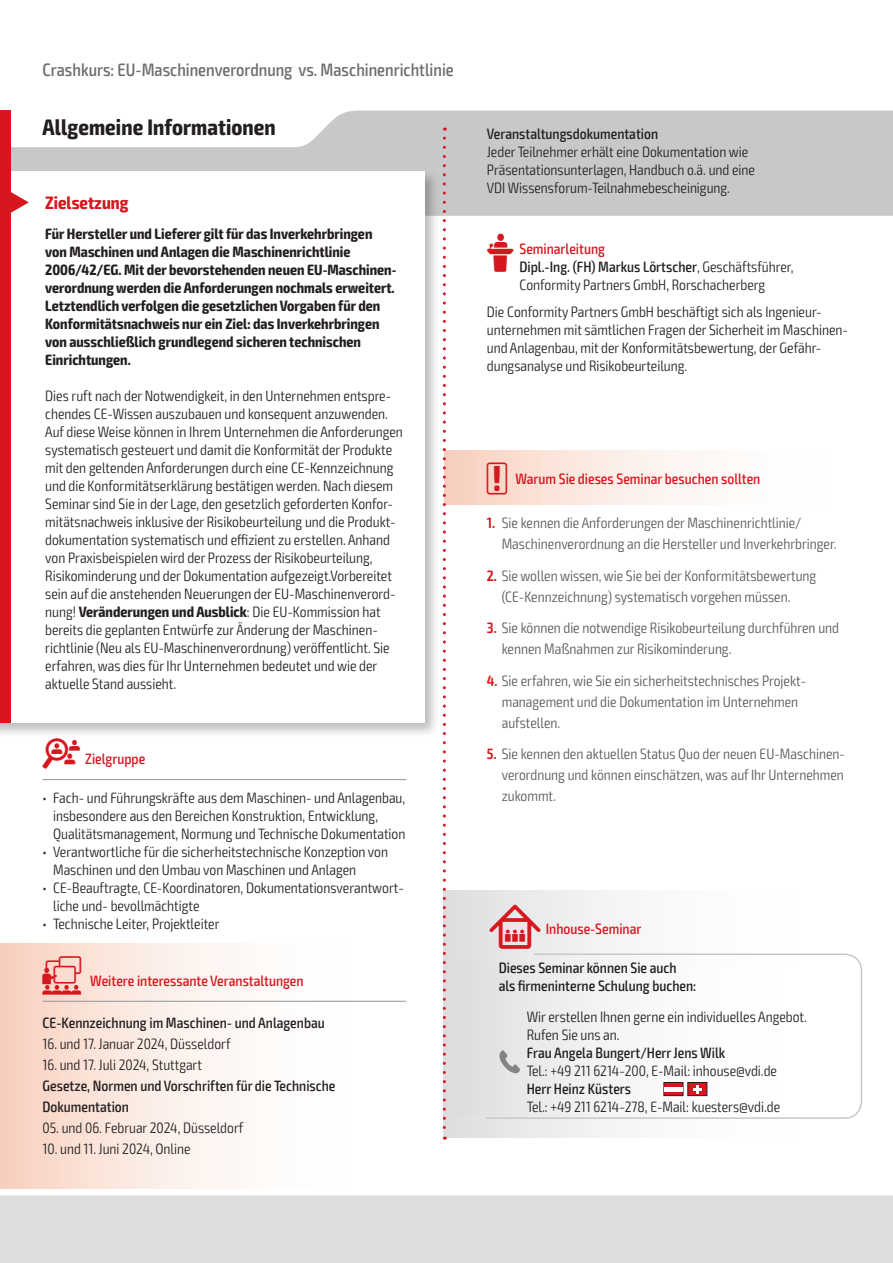
<style>
.page{position:relative;width:893px;height:1263px;background:#fff}
.page>*{position:absolute;margin:0;border:0;box-sizing:border-box;transform-origin:0 0}
.t1{font:700 condensed 22.5px "Exo 2";letter-spacing:.005em;color:#231f20}
.t2{font:500 condensed 18px "Exo 2";color:#6c6d70}
.t3{font:700 condensed 18px "Exo 2";color:#d7171f}
.t4{font:300 condensed 15px/18px "Exo 2";color:#231f20}
.t5{font:300 condensed 15px/21px "Exo 2";color:#57585a}
.t6{font:700 condensed 15px/18px "Exo 2";color:#231f20}
.t7{font:500 condensed 15px/21px "Exo 2";color:#231f20}
.t8{font:500 condensed 15px "Exo 2";color:#d7171f}
.s1{font-weight:700}
.s2{font-family:"VDI Iconset S4 A Regular";font-weight:400;font-stretch:normal;color:#d7171f}
.s3{font-weight:500;color:#d7171f}
.s4{font-weight:500}
.s5{font-family:"VDI Iconset S4 A Regular";font-weight:400;font-stretch:normal}
.s6{font-weight:600;color:#d7171f}
.s7{font-family:"VDI Iconset S4 A Regular";font-weight:400;font-stretch:normal;font-size:15.45px}
.s8{font-family:"VDI Iconset S4 A Regular";font-weight:400;font-stretch:normal;font-size:19.5px}
</style>
<div class="page">
<svg style="left:0;top:1188px;width:893px;height:75px;background:#dfe0e2"></svg>
<svg style="left:11px;top:111px;width:881px;height:105px;fill:#c7c8ca"></svg>
<hr style="left:892px;top:111px;width:1px;height:105px;background:#d7171f">
<div style="left:0;top:111px;width:11px;height:63px;background:#d7171f"></div>
<div style="left:0;top:168px;width:440px;height:570px;background:#231f20;opacity:.3"></div>
<div style="left:0;top:171px;width:424px;height:552px;background:#fff"></div>
<div style="left:0;top:171px;width:11px;height:552px;background:#d7171f"></div>
<svg style="left:11px;top:192px;width:18px;height:21px"></svg>
<hr style="left:43px;top:779px;width:363px;height:1px;background:#939598">
<div style="left:444px;top:450px;width:406px;height:55px;background:linear-gradient(to right,#f8d6c6,#fff)"></div>
<div style="left:0;top:944px;width:406px;height:244px;background:linear-gradient(to right,#f8d8c9,#fff)"></div>
<hr style="left:43px;top:1001px;width:363px;height:1px;background:#939598">
<div style="left:443px;top:891px;width:419px;height:246px;background:linear-gradient(to right,#e3e3e5,#fff)"></div>
<svg style="left:485px;top:953px;width:378px;height:166px"></svg>
<div style="left:456px;top:962px;width:383px;height:153px;background:linear-gradient(to right,#e2e3e5,#fff)"></div>
<svg style="left:663px;top:1082px;width:44px;height:14px"></svg>
<hr style="left:664px;top:1087px;width:19px;height:4px;background:#fff">
<svg style="left:499px;top:1050px;width:21px;height:24px"></svg>
<svg style="left:443px;top:138px;width:3px;height:1002px"></svg>
<p class="t2" style="left:43px;top:59px;width:413px">Crashkurs: EU-Maschinenverordnung vs. Maschinenrichtlinie</p>
<h1 class="t1" style="left:43px;top:113px;width:235px">Allgemeine Informationen</h1>
<p class="t7" style="left:487px;top:124px;width:173px">Veranstaltungsdokumentation</p>
<p class="t4" style="left:487px;top:143px;width:270px">Jeder Teilnehmer erhält eine Dokumentation wie<br>Präsentationsunterlagen, Handbuch o.ä. und eine<br>VDI Wissensforum-Teilnahmebescheinigung.</p>
<p class="t6" style="left:45px;top:225px;width:353px">Für Hersteller und Lieferer gilt für das Inverkehrbringen von Maschinen und Anlagen die Maschinenrichtlinie 2006/42/EG. Mit der bevorstehenden neuen EU-Maschinen&shy;verordnung werden die Anforderungen nochmals erweitert.<br>Letztendlich verfolgen die gesetzlichen Vorgaben für den Konformitätsnachweis nur ein Ziel: das Inverkehrbringen von ausschließlich grundlegend sicheren technischen Einrichtungen.</p>
<p class="t4" style="left:45px;top:387px;width:359px">Dies ruft nach der Notwendigkeit, in den Unternehmen entspre&shy;chendes CE-Wissen auszubauen und konsequent anzuwenden.<br>Auf diese Weise können in Ihrem Unternehmen die Anforderungen systematisch gesteuert und damit die Konformität der Produkte mit den geltenden Anforderungen durch eine CE-Kennzeichnung und die Konformitätserklärung bestätigen werden. Nach diesem Seminar sind Sie in der Lage, den gesetzlich geforderten Konfor&shy;mitätsnachweis inklusive der Risikobeurteilung und die Produkt&shy;dokumentation systematisch und effizient zu erstellen. Anhand von Praxisbeispielen wird der Prozess der Risikobeurteilung, Risikominderung und der Dokumentation aufgezeigt.Vorbereitet sein auf die anstehenden Neuerungen der EU-Maschinenverord&shy;nung! <span class="s1">Veränderungen und Ausblick</span>: Die EU-Kommission hat bereits die geplanten Entwürfe zur Änderung der Maschinen&shy;richtlinie (Neu als EU-Maschinenverordnung) veröffentlicht. Sie erfahren, was dies für Ihr Unternehmen bedeutet und wie der aktuelle Stand aussieht.</p>
<p class="t3" style="left:45px;top:192px;width:85px">Zielsetzung</p>
<p class="t4" style="left:519px;top:240px;width:276px;text-indent:-33px"><span class="s2">L</span> <span class="s3">Seminarleitung<br></span><span class="s4">Dipl.-Ing. (FH) Markus Lörtscher</span>, Geschäftsführer,<br>Conformity Partners GmbH, Rorschacherberg</p>
<p class="t4" style="left:487px;top:303px;width:363px">Die Conformity Partners GmbH beschäftigt sich als Ingenieur&shy;unternehmen mit sämtlichen Fragen der Sicherheit im Maschinen&shy;und Anlagenbau, mit der Konformitätsbewertung, der Gefähr&shy;dungsanalyse und Risikobeurteilung.</p>
<p class="t8" style="left:487px;top:470px;width:275px"><span class="s5">!</span> Warum Sie dieses Seminar besuchen sollten</p>
<p class="t5" style="left:502px;top:513px;width:336px;text-indent:-15px"><span class="s6">1.</span> Sie kennen die Anforderungen der Maschinenrichtlinie/<br>Maschinenverordnung an die Hersteller und Inverkehrbringer.</p>
<p class="t5" style="left:502px;top:565px;width:316px;text-indent:-15px"><span class="s6">2.</span> Sie wollen wissen, wie Sie bei der Konformitätsbewertung (CE-Kennzeichnung) systematisch vorgehen müssen.</p>
<p class="t5" style="left:502px;top:618px;width:339px;text-indent:-15px"><span class="s6">3.</span> Sie können die notwendige Risikobeurteilung durchführen und kennen Maßnahmen zur Risikominderung.</p>
<p class="t5" style="left:502px;top:670px;width:306px;text-indent:-15px"><span class="s6">4.</span> Sie erfahren, wie Sie ein sicherheitstechnisches Projekt&shy;management und die Dokumentation im Unternehmen aufstellen.</p>
<p class="t5" style="left:502px;top:744px;width:345px;text-align:justify;text-indent:-15px"><span class="s6">5.</span> Sie kennen den aktuellen Status Quo der neuen EU-Maschinen&shy;verordnung und können einschätzen, was auf Ihr Unternehmen zukommt.</p>
<p class="t8" style="left:43px;top:750px;width:104px"><span class="s5">Z</span> Zielgruppe</p>
<p class="t4" style="left:53px;top:789px;width:354px;text-indent:-11px">• Fach- und Führungskräfte aus dem Maschinen- und Anlagenbau, insbesondere aus den Bereichen Konstruktion, Entwicklung,<br>Qualitätsmanagement, Normung und Technische Dokumentation</p>
<p class="t4" style="left:53px;top:843px;width:336px;text-indent:-11px">• Verantwortliche für die sicherheitstechnische Konzeption von<br>Maschinen und den Umbau von Maschinen und Anlagen</p>
<p class="t4" style="left:53px;top:879px;width:352px;text-indent:-11px">• CE-Beauftragte, CE-Koordinatoren, Dokumentationsverantwort&shy;liche und- bevollmächtigte</p>
<p class="t4" style="left:43px;top:915px;width:178px">• Technische Leiter, Projektleiter</p>
<p class="t8" style="left:489px;top:920px;width:153px"><span class="s7">I</span> Inhouse-Seminar</p>
<p class="t7" style="left:499px;top:959px;width:199px;line-height:18px">Dieses Seminar können Sie auch als firmeninterne Schulung buchen:</p>
<p class="t4" style="left:527px;top:1008px;width:282px">Wir erstellen Ihnen gerne ein individuelles Angebot.<br>Rufen Sie uns an.</p>
<p class="t7" style="left:527px;top:1042px;width:200px">Frau Angela Bungert/Herr Jens Wilk</p>
<p class="t4" style="left:527px;top:1062px;width:252px">Tel.: +49 211 6214-200, E-Mail: inhouse@vdi.de</p>
<p class="t7" style="left:527px;top:1078px;width:106px">Herr Heinz Küsters</p>
<p class="t4" style="left:527px;top:1098px;width:255px">Tel.: +49 211 6214-278, E-Mail: kuesters@vdi.de</p>
<p class="t8" style="left:43px;top:972px;width:263px"><span class="s8">W</span> Weitere interessante Veranstaltungen</p>
<p class="t7" style="left:43px;top:1013px;width:284px">CE-Kennzeichnung im Maschinen- und Anlagenbau</p>
<p class="t4" style="left:43px;top:1035px;width:190px">16. und 17. Januar 2024, Düsseldorf</p>
<p class="t4" style="left:43px;top:1056px;width:161px">16. und 17. Juli 2024, Stuttgart</p>
<p class="t7" style="left:43px;top:1076px;width:294px">Gesetze, Normen und Vorschriften für die Technische<br>Dokumentation</p>
<p class="t4" style="left:43px;top:1119px;width:202px">05. und 06. Februar 2024, Düsseldorf</p>
<p class="t4" style="left:43px;top:1140px;width:150px">10. und 11. Juni 2024, Online</p>
</div>
